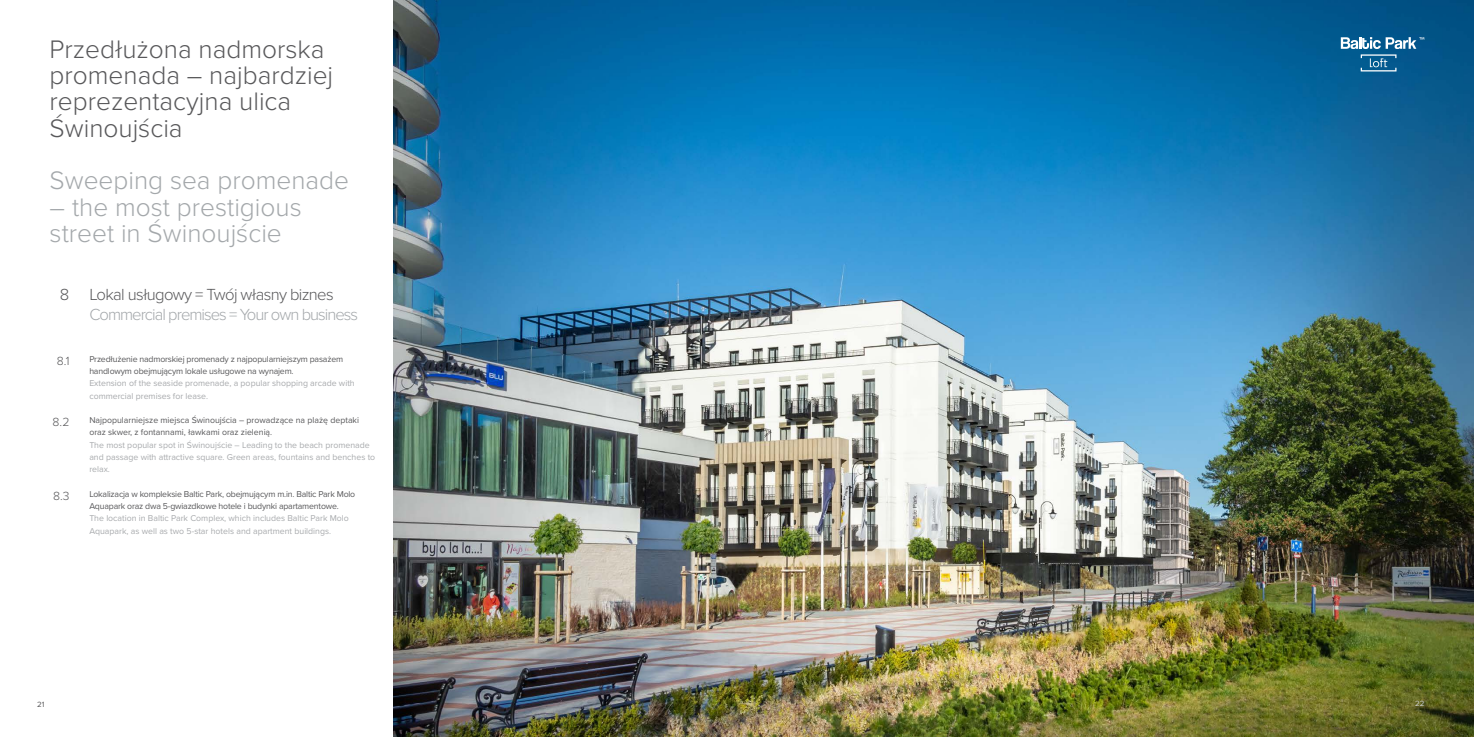
<style>
.page{position:relative;width:1474px;height:737px;background:#fff}
.page>*{position:absolute;margin:0;border:0;box-sizing:border-box;transform-origin:0 0}
.t1{font:300 26.25px/26.2px "Proxima Nova";color:#58585a}
.t2{font:300 26.25px/26.2px "Proxima Nova";color:#a4a8ab}
.t3{font:300 16.62px "Proxima Nova";letter-spacing:-.06em;color:#a4a8ab}
.t4{font:300 16.62px "Proxima Nova";letter-spacing:-.04em;color:#58585a}
.t5{font:300 12.25px "Proxima Nova";color:#58585a}
.t6{font:8.75px/12.2px "Proxima Nova";color:#a8aaad}
.t7{font:8.75px/12.2px "Proxima Nova";letter-spacing:-.02em;color:#58585a}
.t8{font:8.75px/12.2px "Proxima Nova";color:#58585a}
.t9{font:8.75px/12.2px "Proxima Nova";color:#a7a9ac}
.t10{font:7.88px "Proxima Nova";color:#58585a}
.t11{font:7.88px "Proxima Nova";color:#d1d3d4}
</style>
<div class="page">
<img style="left:393px;top:0;width:1080px;height:737px">
<svg style="left:1340px;top:37px;width:84px;height:34px;background:#357aa4"></svg>
<h1 class="t1" style="left:50px;top:35px;width:285px">Przedłużona nadmorska promenada – najbardziej reprezentacyjna ulica<br>Świnoujścia</h1>
<h1 class="t2" style="left:50px;top:166px;width:301px">Sweeping sea promenade</h1>
<h1 class="t2" style="left:50px;top:192px;width:254px">– the most prestigious street in Świnoujście</h1>
<h2 class="t4" style="left:60px;top:282px;width:11px">8</h2>
<h3 class="t5" style="left:57px;top:351px;width:14px">8.1</h3>
<h3 class="t5" style="left:53px;top:413px;width:18px">8.2</h3>
<h3 class="t5" style="left:53px;top:486px;width:18px">8.3</h3>
<h2 class="t4" style="left:89px;top:282px;width:246px">Lokal usługowy = Twój własny biznes</h2>
<h2 class="t3" style="left:89px;top:301px;width:270px">Commercial premises = Your own business</h2>
<p class="t7" style="left:89px;top:352px;width:255px">Przedłużenie nadmorskiej promenady z najpopularniejszym pasażem handlowym obejmującym lokale usługowe na wynajem.</p>
<p class="t9" style="left:89px;top:377px;width:267px">Extension of the seaside promenade, a popular shopping arcade with commercial premises for lease.</p>
<p class="t8" style="left:89px;top:414px;width:271px">Najpopularniejsze miejsca Świnoujścia – prowadzące na plażę deptaki oraz skwer, z fontannami, ławkami oraz zielenią.</p>
<p class="t6" style="left:89px;top:438px;width:287px">The most popular spot in Świnoujście – Leading to the beach promenade and passage with attractive square. Green areas, fountains and benches to relax.</p>
<p class="t7" style="left:89px;top:487px;width:267px">Lokalizacja w kompleksie Baltic Park, obejmującym m.in. Baltic Park Molo<br>Aquapark oraz dwa 5-gwiazdkowe hotele i budynki apartamentowe.</p>
<p class="t6" style="left:89px;top:512px;width:261px">The location in Baltic Park Complex, which includes Baltic Park Molo<br>Aquapark, as well as two 5-star hotels and apartment buildings.</p>
<p class="t10" style="left:37px;top:698px;width:9px">21</p>
<p class="t11" style="left:1414px;top:697px;width:11px">22</p>
</div>
